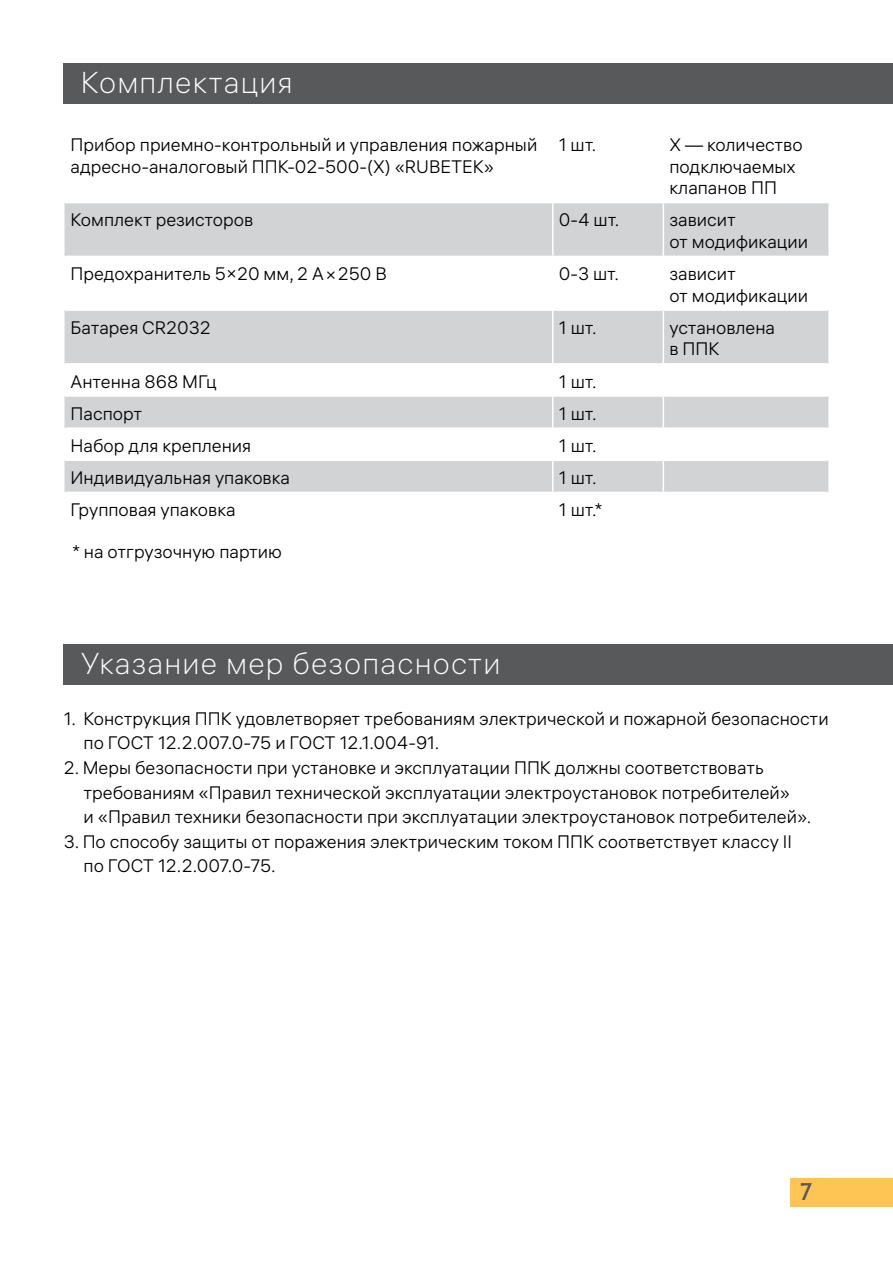
<style>
.page{position:relative;width:893px;height:1263px;background:#fff}
.page>*{position:absolute;margin:0;border:0;box-sizing:border-box;transform-origin:0 0}
.t1{font:30px "ALS Hauss VF";letter-spacing:.04em;color:#fff}
.t2{font:semi-condensed 24px "ALS Direct";color:#58595b}
.t3{font:18px/21.6px "ALS Hauss VF";color:#000}
</style>
<div class="page">
<div style="left:64px;top:64px;width:829px;height:40px;background:#58595b"></div>
<svg style="left:65px;top:203px;width:763px;height:289px;fill:#d1d3d4"></svg>
<hr style="left:552px;top:203px;width:2px;height:53px;background:#fff">
<hr style="left:552px;top:257px;width:2px;height:52px;background:#fff">
<hr style="left:552px;top:311px;width:2px;height:52px;background:#fff">
<hr style="left:552px;top:365px;width:2px;height:30px;background:#fff">
<hr style="left:552px;top:397px;width:2px;height:30px;background:#fff">
<hr style="left:552px;top:429px;width:2px;height:31px;background:#fff">
<hr style="left:552px;top:461px;width:2px;height:31px;background:#fff">
<hr style="left:663px;top:203px;width:1px;height:53px;background:#fff">
<hr style="left:65px;top:256px;width:488px;height:1px;background:#fff">
<hr style="left:553px;top:256px;width:110px;height:1px;background:#fff">
<hr style="left:663px;top:256px;width:165px;height:1px;background:#fff">
<hr style="left:663px;top:257px;width:1px;height:52px;background:#fff">
<hr style="left:65px;top:309px;width:488px;height:2px;background:#fff">
<hr style="left:553px;top:309px;width:110px;height:2px;background:#fff">
<hr style="left:663px;top:309px;width:165px;height:2px;background:#fff">
<hr style="left:663px;top:311px;width:1px;height:52px;background:#fff">
<hr style="left:65px;top:363px;width:488px;height:2px;background:#fff">
<hr style="left:553px;top:363px;width:110px;height:2px;background:#fff">
<hr style="left:663px;top:363px;width:165px;height:2px;background:#fff">
<hr style="left:663px;top:365px;width:1px;height:30px;background:#fff">
<hr style="left:65px;top:395px;width:488px;height:2px;background:#fff">
<hr style="left:553px;top:395px;width:110px;height:2px;background:#fff">
<hr style="left:663px;top:395px;width:165px;height:2px;background:#fff">
<hr style="left:663px;top:397px;width:1px;height:30px;background:#fff">
<hr style="left:65px;top:427px;width:488px;height:2px;background:#fff">
<hr style="left:553px;top:427px;width:110px;height:2px;background:#fff">
<hr style="left:663px;top:427px;width:165px;height:2px;background:#fff">
<hr style="left:663px;top:429px;width:1px;height:31px;background:#fff">
<hr style="left:65px;top:460px;width:488px;height:1px;background:#fff">
<hr style="left:553px;top:460px;width:110px;height:1px;background:#fff">
<hr style="left:663px;top:460px;width:165px;height:1px;background:#fff">
<hr style="left:663px;top:461px;width:1px;height:31px;background:#fff">
<div style="left:64px;top:644px;width:829px;height:41px;background:#58595b"></div>
<div style="left:791px;top:1178px;width:102px;height:28px;background:#fec454"></div>
<h1 class="t1" style="left:81px;top:64px;width:213px">Комплектация</h1>
<p class="t3" style="left:71px;top:134px;width:468px">Прибор приемно-контрольный и управления пожарный адресно-аналоговый ППК-02-500-(Х) «RUBETEK»</p>
<p class="t3" style="left:559px;top:134px;width:39px">1 шт.</p>
<p class="t3" style="left:669px;top:134px;width:135px">Х — количество подключаемых клапанов ПП</p>
<p class="t3" style="left:71px;top:209px;width:184px">Комплект резисторов</p>
<p class="t3" style="left:559px;top:209px;width:62px">0-4 шт.</p>
<p class="t3" style="left:669px;top:209px;width:140px">зависит<br>от модификации</p>
<p class="t3" style="left:71px;top:263px;width:318px">Предохранитель 5×20 мм, 2 А×250 В</p>
<p class="t3" style="left:559px;top:263px;width:62px">0-3 шт.</p>
<p class="t3" style="left:669px;top:263px;width:140px">зависит<br>от модификации</p>
<p class="t3" style="left:71px;top:317px;width:142px">Батарея CR2032</p>
<p class="t3" style="left:559px;top:317px;width:39px">1 шт.</p>
<p class="t3" style="left:669px;top:317px;width:107px">установлена в ППК</p>
<p class="t3" style="left:71px;top:370px;width:148px">Антенна 868 МГц</p>
<p class="t3" style="left:559px;top:370px;width:39px">1 шт.</p>
<p class="t3" style="left:71px;top:403px;width:73px">Паспорт</p>
<p class="t3" style="left:559px;top:403px;width:39px">1 шт.</p>
<p class="t3" style="left:71px;top:435px;width:182px">Набор для крепления</p>
<p class="t3" style="left:559px;top:435px;width:39px">1 шт.</p>
<p class="t3" style="left:71px;top:467px;width:221px">Индивидуальная упаковка</p>
<p class="t3" style="left:559px;top:467px;width:39px">1 шт.</p>
<p class="t3" style="left:71px;top:499px;width:167px">Групповая упаковка</p>
<p class="t3" style="left:559px;top:499px;width:45px">1 шт.*</p>
<p class="t3" style="left:72px;top:541px;width:211px">* на отгрузочную партию</p>
<h1 class="t1" style="left:81px;top:645px;width:421px">Указание мер безопасности</h1>
<p class="t3" style="left:84px;top:706px;width:746px;line-height:24.6px;text-indent:-20px">1. Конструкция ППК удовлетворяет требованиям электрической и пожарной безопасности по ГОСТ 12.2.007.0-75 и ГОСТ 12.1.004-91.</p>
<p class="t3" style="left:84px;top:755px;width:729px;line-height:24.6px;text-indent:-20px">2. Меры безопасности при установке и эксплуатации ППК должны соответствовать требованиям «Правил технической эксплуатации электроустановок потребителей»<br>и «Правил техники безопасности при эксплуатации электроустановок потребителей».</p>
<p class="t3" style="left:84px;top:829px;width:710px;line-height:24.6px;text-indent:-20px">3. По способу защиты от поражения электрическим током ППК соответствует классу II по ГОСТ 12.2.007.0-75.</p>
<h2 class="t2" style="left:799px;top:1178px;width:14px">7</h2>
</div>
